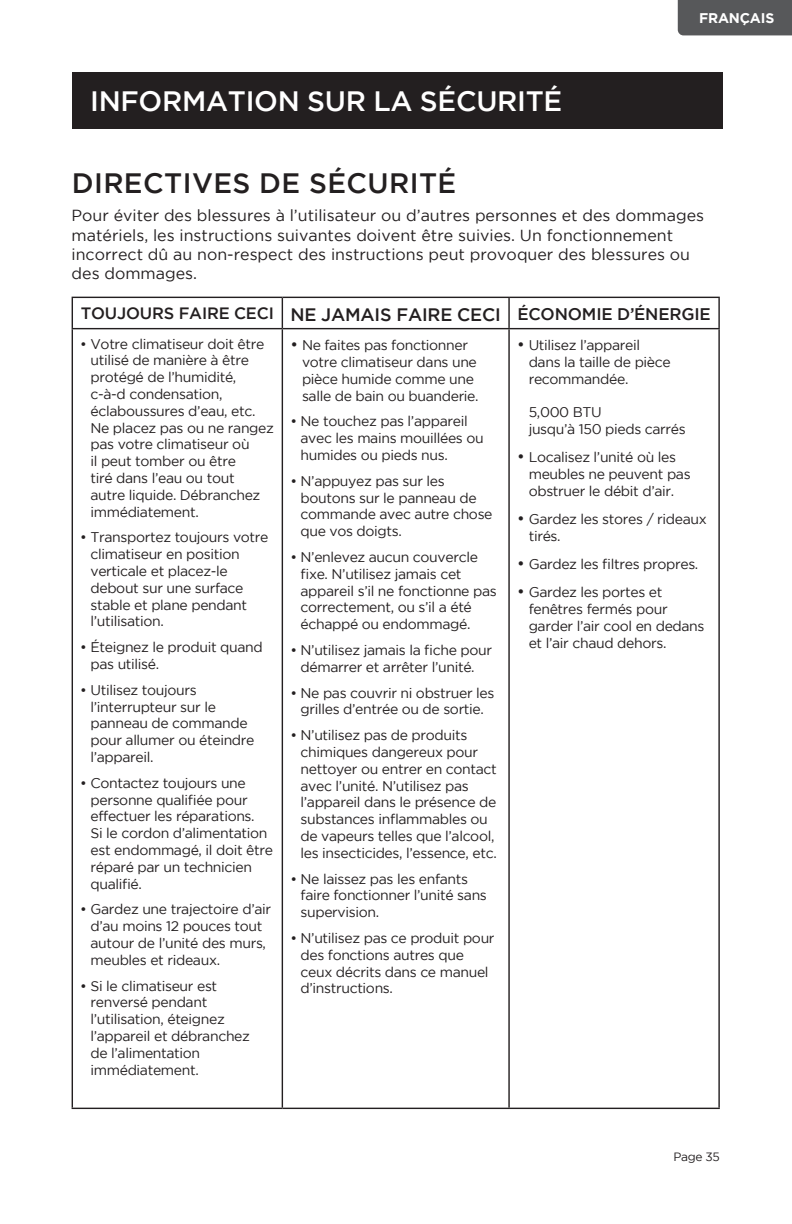
<style>
.page{position:relative;width:792px;height:1224px;background:#fff}
.page>*{position:absolute;margin:0;border:0;box-sizing:border-box;transform-origin:0 0}
.t1{font:500 28px "Gotham";letter-spacing:-.01em;color:#fff}
.t2{font:500 28px "Gotham";letter-spacing:.015em;color:#231f20}
.t3{font:500 16.4px "Gotham";letter-spacing:-.01em;color:#231f20}
.t4{font:16px/19.2px "Gotham";color:#231f20}
.t5{font:14px/16.8px "Gotham";letter-spacing:-.025em;color:#231f20}
.t6{font:700 14px "Gotham";letter-spacing:-.01em;color:#fff}
.t7{font:12px "Gotham";letter-spacing:-.025em;color:#231f20}
.s1{font-size:18px}
.s2{font-size:16.8px}
.s3{font-style:inherit}
.s4{font-size:16px}
</style>
<div class="page">
<div style="left:678px;top:0;width:114px;height:35px;background:#57585a"></div>
<div style="left:72px;top:72px;width:650px;height:57px;background:#231f20"></div>
<hr style="left:72px;top:297px;width:210px;height:1px;background:#231f20">
<hr style="left:72px;top:298px;width:1px;height:30px;background:#231f20">
<hr style="left:282px;top:297px;width:227px;height:1px;background:#231f20">
<hr style="left:282px;top:298px;width:1px;height:30px;background:#231f20">
<hr style="left:509px;top:297px;width:211px;height:1px;background:#231f20">
<hr style="left:508px;top:298px;width:2px;height:30px;background:#231f20">
<hr style="left:718px;top:298px;width:2px;height:30px;background:#231f20">
<hr style="left:72px;top:328px;width:210px;height:1px;background:#231f20">
<hr style="left:72px;top:329px;width:1px;height:779px;background:#231f20">
<hr style="left:282px;top:328px;width:227px;height:1px;background:#231f20">
<hr style="left:282px;top:329px;width:1px;height:779px;background:#231f20">
<hr style="left:509px;top:328px;width:211px;height:1px;background:#231f20">
<hr style="left:508px;top:329px;width:2px;height:779px;background:#231f20">
<hr style="left:718px;top:329px;width:2px;height:779px;background:#231f20">
<hr style="left:72px;top:1108px;width:210px;height:1px;background:#231f20">
<hr style="left:282px;top:1108px;width:227px;height:1px;background:#231f20">
<hr style="left:509px;top:1108px;width:211px;height:1px;background:#231f20">
<h1 class="t1" style="left:90px;top:85px;width:474px">INFORMATION SUR LA SÉCURITÉ</h1>
<p class="t6" style="left:699px;top:10px;width:77px">FRANÇAIS</p>
<h1 class="t2" style="left:72px;top:167px;width:386px">DIRECTIVES DE SÉCURITÉ</h1>
<p class="t4" style="left:72px;top:206px;width:634px">Pour éviter des blessures à l’utilisateur ou d’autres personnes et des dommages matériels, les instructions suivantes doivent être suivies. Un fonctionnement incorrect dû au non-respect des instructions peut provoquer des blessures ou des dommages.</p>
<p class="t3" style="left:81px;top:304px;width:632px">TOUJOURS FAIRE CECI <span class="s1">NE JAMAIS FAIRE CECI</span> <span class="s2">ÉCONOMIE D’ÉNERGIE</span></p>
<p class="t5" style="left:90px;top:335px;width:185px;text-indent:-10px">• Votre climatiseur doit être utilisé de manière à être protégé de l’humidité, c-à-d condensation, éclaboussures d’eau, etc.<br>Ne placez pas ou ne rangez pas votre climatiseur où<br>il peut tomber ou être<br>tiré dans l’eau ou tout<br>autre liquide. Débranchez immédiatement.</p>
<p class="t5" style="left:90px;top:529px;width:180px;text-indent:-10px">• Transportez toujours votre climatiseur en position verticale et placez-le debout sur une surface stable et plane pendant l’utilisation.</p>
<p class="t5" style="left:90px;top:639px;width:174px;text-indent:-10px">• Éteignez le produit quand pas utilisé<span class="s3">.</span></p>
<p class="t5" style="left:90px;top:681px;width:166px;text-indent:-10px">• Utilisez toujours l’interrupteur sur le panneau de commande pour allumer ou éteindre l’appareil.</p>
<p class="t5" style="left:90px;top:774px;width:184px;text-indent:-10px">• Contactez toujours une personne qualifiée pour effectuer les réparations.<br>Si le cordon d’alimentation est endommagé, il doit être réparé par un technicien qualifié.</p>
<p class="t5" style="left:90px;top:901px;width:182px;text-indent:-10px">• Gardez une trajectoire d’air d’au moins 12 pouces tout autour de l’unité des murs, meubles et rideaux.</p>
<p class="t5" style="left:90px;top:977px;width:161px;text-indent:-10px">• Si le climatiseur est renversé pendant l’utilisation, éteignez l’appareil et débranchez de l’alimentation immédiatement.</p>
<p class="t5" style="left:302px;top:337px;width:178px;text-indent:-12px"><span class="s4">•</span> Ne faites pas fonctionner votre climatiseur dans une pièce humide comme une salle de bain ou buanderie.</p>
<p class="t5" style="left:301px;top:413px;width:185px;text-indent:-10px">• Ne touchez pas l’appareil avec les mains mouillées ou humides ou pieds nus.</p>
<p class="t5" style="left:301px;top:472px;width:194px;text-indent:-10px">• N’appuyez pas sur les boutons sur le panneau de commande avec autre chose que vos doigts.</p>
<p class="t5" style="left:301px;top:548px;width:198px;text-indent:-10px">• N’enlevez aucun couvercle fixe. N’utilisez jamais cet appareil s’il ne fonctionne pas correctement, ou s’il a été échappé ou endommagé.</p>
<p class="t5" style="left:290px;top:641px;width:203px;text-align:center">• N’utilisez jamais la fiche pour démarrer et arrêter l’unité.</p>
<p class="t5" style="left:290px;top:684px;width:206px;text-align:center">• Ne pas couvrir ni obstruer les grilles d’entrée ou de sortie.</p>
<p class="t5" style="left:301px;top:727px;width:198px;text-indent:-10px">• N’utilisez pas de produits chimiques dangereux pour nettoyer ou entrer en contact avec l’unité. N’utilisez pas l’appareil dans le présence de substances inflammables ou de vapeurs telles que l’alcool, les insecticides, l’essence, etc.</p>
<p class="t5" style="left:301px;top:870px;width:188px;text-indent:-10px">• Ne laissez pas les enfants faire fonctionner l’unité sans supervision.</p>
<p class="t5" style="left:301px;top:929px;width:196px;text-indent:-10px">• N’utilisez pas ce produit pour des fonctions autres que ceux décrits dans ce manuel d’instructions.</p>
<p class="t5" style="left:529px;top:337px;width:144px;text-indent:-12px"><span class="s4">•</span> Utilisez l’appareil dans la taille de pièce recommandée.</p>
<p class="t5" style="left:529px;top:404px;width:159px">5,000 BTU<br>jusqu’à 150 pieds carrés</p>
<p class="t5" style="left:529px;top:449px;width:163px;text-indent:-12px"><span class="s4">•</span> Localisez l’unité où les meubles ne peuvent pas obstruer le débit d’air.</p>
<p class="t5" style="left:529px;top:511px;width:180px;text-indent:-12px"><span class="s4">•</span> Gardez les stores / rideaux tirés.</p>
<p class="t5" style="left:517px;top:556px;width:183px"><span class="s4">•</span> Gardez les filtres propres.</p>
<p class="t5" style="left:529px;top:584px;width:177px;text-indent:-12px"><span class="s4">•</span> Gardez les portes et fenêtres fermés pour garder l’air cool en dedans et l’air chaud dehors.</p>
<p class="t7" style="left:673px;top:1150px;width:48px">Page 35</p>
</div>
